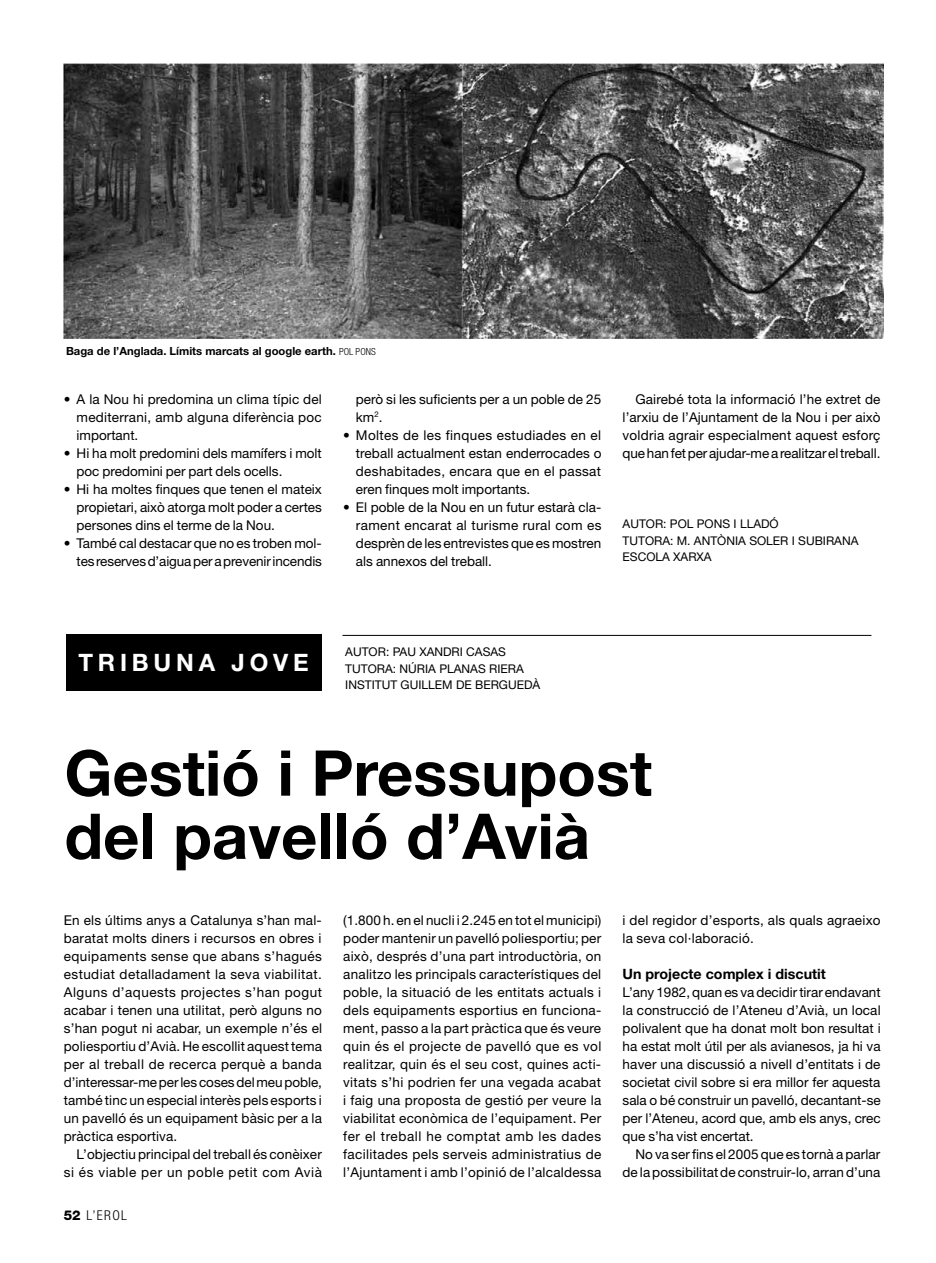
<style>
.page{position:relative;width:936px;height:1263px;background:#fff}
.page>*{position:absolute;margin:0;border:0;box-sizing:border-box;transform-origin:0 0}
.t1{font:700 63.15px/63.2px "Helvetica Neue LT Std";color:#000}
.t2{font:700 24px "Helvetica Neue LT Std";letter-spacing:.2em;color:#fff}
.t3{font:700 14.25px "Helvetica Neue LT Std";color:#000}
.t4{font:13.5px/18px "Helvetica Neue LT Std";color:#000;text-align:justify}
.t5{font:13.5px/18px "Helvetica Neue LT Std";letter-spacing:.02em;color:#000}
.t6{font:300 condensed 13.5px "Helvetica Neue LT Std";color:#000}
.t7{font:12px/16.5px "Helvetica Neue LT Std";color:#000}
.t8{font:700 11.25px "Helvetica Neue LT Std";color:#000}
.s1{font-weight:300;font-stretch:condensed;font-size:9.75px}
.s2{font-weight:800;font-stretch:normal}
</style>
<div class="page">
<div style="left:66px;top:635px;width:255px;height:56px;background:#000"></div>
<hr style="left:342px;top:635px;width:529px;height:1px;background:#000">
<img style="left:64px;top:64px;width:819px;height:274px">
<p class="t8" style="left:66px;top:344px;width:300px">Baga de l’Anglada. Límits marcats al google earth. <span class="s1">POL PONS</span></p>
<p class="t4" style="left:77px;top:390px;width:247px;text-indent:-13px">• A la Nou hi predomina un clima típic del mediterrani, amb alguna diferència poc important.</p>
<p class="t4" style="left:77px;top:444px;width:247px;text-indent:-13px">• Hi ha molt predomini dels mamífers i molt poc predomini per part dels ocells.</p>
<p class="t4" style="left:77px;top:480px;width:247px;text-indent:-13px">• Hi ha moltes finques que tenen el mateix propietari, això atorga molt poder a certes persones dins el terme de la Nou.</p>
<p class="t4" style="left:64px;top:534px;width:260px;text-align:right">• També cal destacar que no es troben mol&shy;tes reserves d’aigua per a prevenir incendis</p>
<p class="t4" style="left:356px;top:390px;width:247px">però si les suficients per a un poble de 25 km<sup>2</sup>.</p>
<p class="t4" style="left:356px;top:426px;width:247px;text-indent:-13px">• Moltes de les finques estudiades en el treball actualment estan enderrocades o deshabitades, encara que en el passat eren finques molt importants.</p>
<p class="t4" style="left:356px;top:498px;width:247px;text-indent:-13px">• El poble de la Nou en un futur estarà cla&shy;rament encarat al turisme rural com es desprèn de les entrevistes que es mostren als annexos del treball.</p>
<p class="t4" style="left:622px;top:390px;width:259px;text-indent:13px">Gairebé tota la informació l’he extret de l’arxiu de l’Ajuntament de la Nou i per això voldria agrair especialment aquest esforç que han fet per ajudar-me a realitzar el treball.</p>
<p class="t7" style="left:622px;top:516px;width:26px">Autor</p>
<p class="t7" style="left:663px;top:516px;width:117px">: Pol Pons i Lladó</p>
<p class="t7" style="left:622px;top:532px;width:25px">Tutora</p>
<p class="t7" style="left:670px;top:532px;width:153px">: M. Antònia Soler i Subira</p>
<p class="t7" style="left:842px;top:532px;width:17px">na</p>
<p class="t7" style="left:622px;top:549px;width:17px">Esco</p>
<p class="t7" style="left:655px;top:549px;width:34px">la Xarxa</p>
<h2 class="t2" style="left:78px;top:648px;width:118px">t ribuna</h2>
<h2 class="t2" style="left:231px;top:648px;width:60px">j ove</h2>
<p class="t7" style="left:345px;top:643px;width:196px">AUTOR: PAU XANDRI CASAS<br>TUTORA: NÚRIA PLANAS RIERA<br>INSTITUT GUILLEM DE BERGUEDÀ</p>
<h1 class="t1" style="left:64px;top:740px;width:589px">Gestió i Pressupost del pavelló d’Avià</h1>
<p class="t4" style="left:64px;top:911px;width:260px">En els últims anys a Catalunya s’han mal&shy;baratat molts diners i recursos en obres i equipaments sense que abans s’hagués estudiat detalladament la seva viabilitat.<br>Alguns d’aquests projectes s’han pogut acabar i tenen una utilitat, però alguns no s’han pogut ni acabar, un exemple n’és el poliesportiu d’Avià. He escollit aquest tema per al treball de recerca perquè a banda d’interessar-me per les coses del meu poble, també tinc un especial interès pels esports i un pavelló és un equipament bàsic per a la pràctica esportiva.</p>
<p class="t4" style="left:64px;top:1145px;width:260px;text-align:right">L’objectiu principal del treball és conèixer si és viable per un poble petit com Avià</p>
<p class="t6" style="left:64px;top:1208px;width:65px"><span class="s2">52</span> L’EROL</p>
<p class="t4" style="left:343px;top:911px;width:260px">(1.800 h. en el nucli i 2.245 en tot el municipi) poder mantenir un pavelló poliesportiu; per això, després d’una part introductòria, on analitzo les principals característiques del poble, la situació de les entitats actuals i dels equipaments esportius en funciona&shy;ment, passo a la part pràctica que és veure quin és el projecte de pavelló que es vol realitzar, quin és el seu cost, quines acti&shy;vitats s’hi podrien fer una vegada acabat i faig una proposta de gestió per veure la viabilitat econòmica de l’equipament. Per fer el treball he comptat amb les dades facilitades pels serveis administratius de l’Ajuntament i amb l’opinió de l’alcaldessa</p>
<p class="t5" style="left:622px;top:911px;width:259px">i del regidor d’esports, als quals agraeixo la seva col·laboració.</p>
<p class="t3" style="left:622px;top:965px;width:205px">Un projecte complex i discutit</p>
<p class="t4" style="left:622px;top:983px;width:260px">L’any 1982, quan es va decidir tirar endavant la construcció de l’Ateneu d’Avià, un local polivalent que ha donat molt bon resultat i ha estat molt útil per als avianesos, ja hi va haver una discussió a nivell d’entitats i de societat civil sobre si era millor fer aquesta sala o bé construir un pavelló, decantant-se per l’Ateneu, acord que, amb els anys, crec que s’ha vist encertat.</p>
<p class="t4" style="left:622px;top:1145px;width:259px;text-align:right">No va ser fins el 2005 que es tornà a parlar de la possibilitat de construir-lo, arran d’una</p>
</div>
